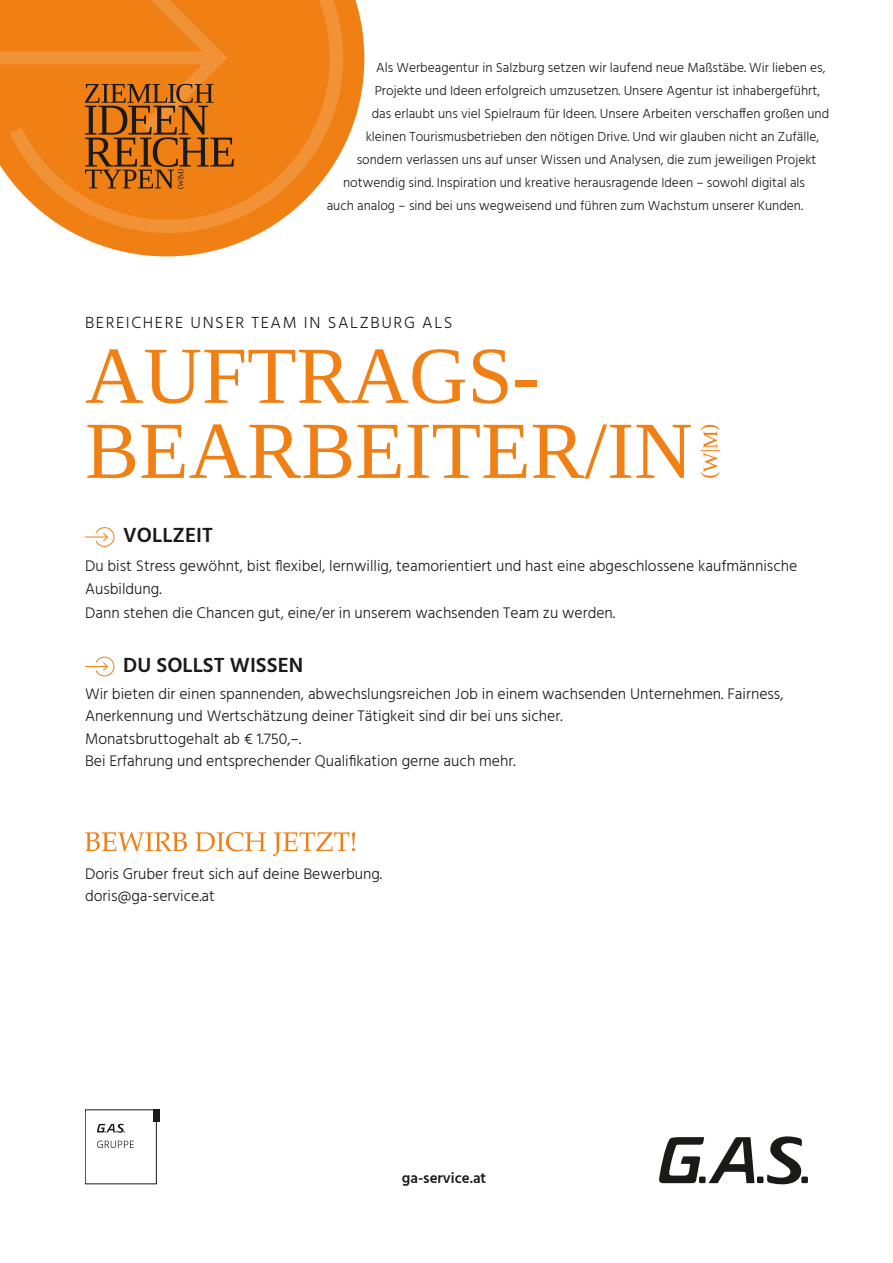
<style>
.page{position:relative;width:893px;height:1263px;background:#fff}
.page>*{position:absolute;margin:0;border:0;box-sizing:border-box;transform-origin:0 0}
.t1{font:81px/75px "Tinos";color:#f07f14}
.t2{font:600 21px "Hind";color:#1a1a18}
.t3{font:300 16.5px "Hind";letter-spacing:.1em;color:#1a1a18}
.t4{font:300 15.75px/22.5px "Hind";color:#1a1a18}
.t5{font:600 15px "Hind";color:#1a1a18}
.t6{font:300 13.5px "Hind";color:#1a1a18}
</style>
<div class="page">
<svg style="left:659px;top:1137px;width:95px;height:46px"></svg>
<svg style="left:767px;top:1136px;width:36px;height:49px"></svg>
<div style="left:699px;top:1176px;width:7px;height:7px;background:#1a1a18"></div>
<div style="left:757px;top:1176px;width:6px;height:7px;background:#1a1a18"></div>
<div style="left:801px;top:1176px;width:7px;height:7px;background:#1a1a18"></div>
<svg style="left:97px;top:1123px;width:28px;height:10px"></svg>
<div style="left:85px;top:1109px;width:72px;height:75px;border:1px solid #1a1a18"></div>
<svg style="left:97px;top:1140px;width:37px;height:8px"></svg>
<div style="left:153px;top:1109px;width:6px;height:13px;background:#1a1a18"></div>
<svg style="left:77px;top:0;width:287px;height:256px"></svg>
<svg style="left:0;top:0;width:350px;height:235px;background:#f18f32"></svg>
<div style="left:0;top:51px;width:217px;height:13px;background:#f29237"></div>
<svg style="left:85px;top:0;width:152px;height:189px;background:#d27319"></svg>
<svg style="left:85px;top:527px;width:30px;height:20px"></svg>
<svg style="left:85px;top:656px;width:30px;height:21px"></svg>
<svg style="left:85px;top:832px;width:270px;height:24px"></svg>
<svg style="left:701px;top:425px;width:19px;height:53px"></svg>
<p class="t6" style="left:376px;top:58px;width:451px">Als Werbeagentur in Salzburg setzen wir laufend neue Maßstäbe. Wir lieben es,</p>
<p class="t6" style="left:375px;top:81px;width:447px">Projekte und Ideen erfolgreich umzusetzen. Unsere Agentur ist inhabergeführt,</p>
<p class="t6" style="left:372px;top:104px;width:459px">das erlaubt uns viel Spielraum für Ideen. Unsere Arbeiten verschaffen großen und</p>
<p class="t6" style="left:366px;top:128px;width:455px">kleinen Tourismusbetrieben den nötigen Drive. Und wir glauben nicht an Zufälle,</p>
<p class="t6" style="left:357px;top:151px;width:461px">sondern verlassen uns auf unser Wissen und Analysen, die zum jeweiligen Projekt</p>
<p class="t6" style="left:343px;top:174px;width:463px">notwendig sind. Inspiration und kreative herausragende Ideen – sowohl digital als</p>
<p class="t6" style="left:327px;top:197px;width:478px">auch analog – sind bei uns wegweisend und führen zum Wachstum unserer Kunden.</p>
<p class="t3" style="left:85px;top:311px;width:369px">BEREICHERE UNSER TEAM IN SALZBURG ALS</p>
<h1 class="t1" style="left:85px;top:338px;width:609px">AUFTRAGS-<br>BEARBEITER/IN</h1>
<h2 class="t2" style="left:123px;top:521px;width:91px">VOLLZEIT</h2>
<p class="t4" style="left:85px;top:556px;width:714px">Du bist Stress gewöhnt, bist flexibel, lernwillig, teamorientiert und hast eine abgeschlossene kaufmännische<br>Ausbildung.</p>
<p class="t4" style="left:85px;top:603px;width:532px">Dann stehen die Chancen gut, eine/er in unserem wachsenden Team zu werden.</p>
<h2 class="t2" style="left:123px;top:650px;width:181px">DU SOLLST WISSEN</h2>
<p class="t4" style="left:85px;top:683px;width:700px">Wir bieten dir einen spannenden, abwechslungsreichen Job in einem wachsenden Unternehmen. Fairness, Anerkennung und Wertschätzung deiner Tätigkeit sind dir bei uns sicher.<br>Monatsbruttogehalt ab € 1.750,–.<br>Bei Erfahrung und entsprechender Qualifikation gerne auch mehr.</p>
<p class="t4" style="left:85px;top:863px;width:299px">Doris Gruber freut sich auf deine Bewerbung. doris@ga-service.at</p>
<p class="t5" style="left:402px;top:1167px;width:86px">ga-service.at</p>
</div>
